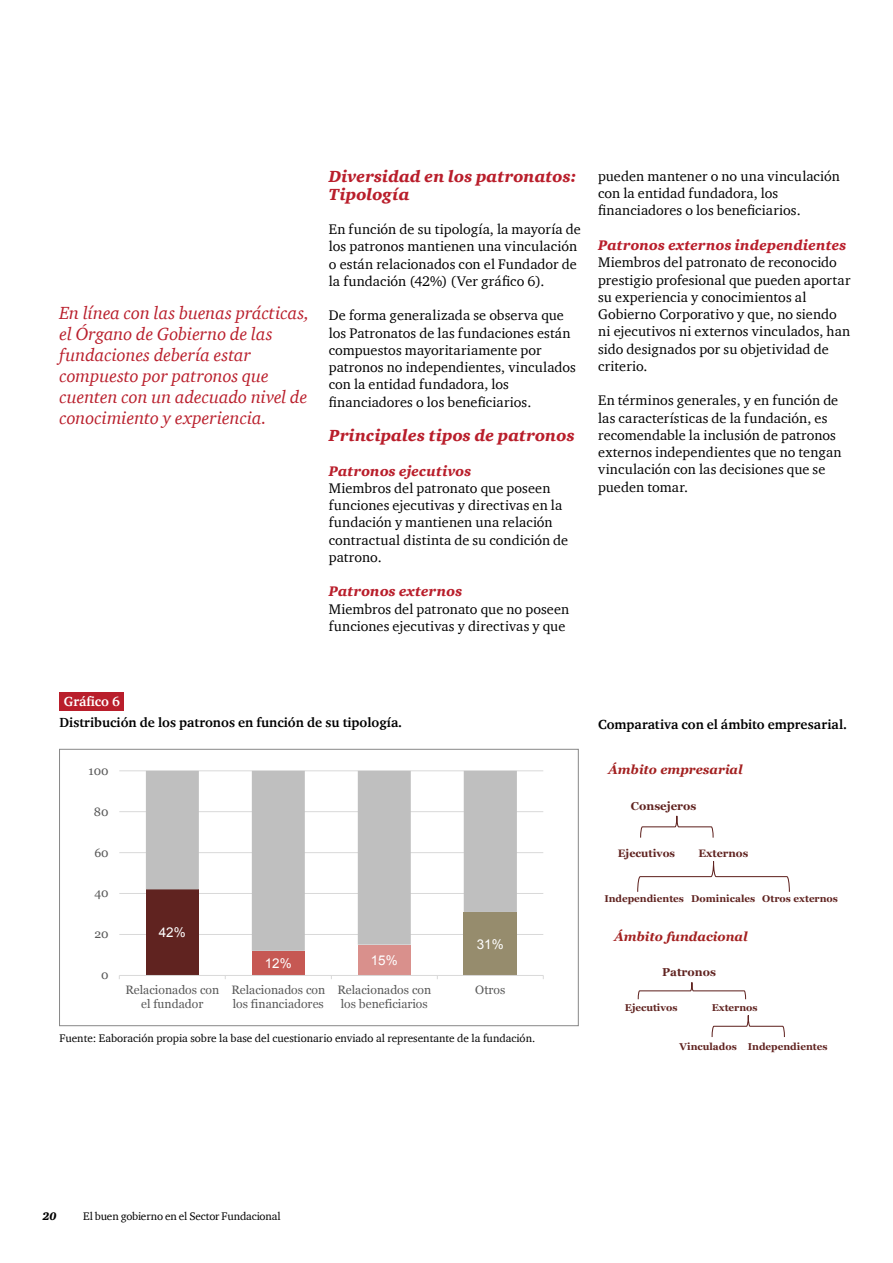
<style>
.page{position:relative;width:893px;height:1263px;background:#fff}
.page>*{position:absolute;margin:0;border:0;box-sizing:border-box;transform-origin:0 0}
.t1{font:italic 18px/21px "Charter ITC Com";color:#b91e2b}
.t2{font:italic 900 16.5px/17.2px "ITC Charter Com";letter-spacing:.01em;color:#b91e2b}
.t3{font:14.25px/17.2px "Charter ITC Com";letter-spacing:.005em;color:#000}
.t4{font:italic 900 14.25px "Charter ITC Com";letter-spacing:.01em;color:#b91e2b}
.t5{font:700 13.5px "Charter ITC Com";color:#000}
.t6{font:13.5px "Arial";color:#fff}
.t7{font:700 13.5px "Charter ITC Com";color:#fff}
.t8{font:italic 700 12.9px "Georgia";color:#a32020}
.t9{font:12.15px/13.8px "Georgia";color:#595959}
.t10{font:700 11.4px "Georgia";color:#602320}
.t11{font:11.25px "Charter ITC Com";color:#000}
.t12{font:italic 900 11.25px "Charter ITC Com";color:#000}
.t13{font:700 10.8px "Georgia";color:#602320}
.t14{font:700 9.9px "Georgia";color:#602320}
</style>
<div class="page">
<div style="left:60px;top:692px;width:64px;height:19px;background:#b91e2b"></div>
<hr style="left:119px;top:934px;width:424px;height:1px;background:#d9d9d9">
<hr style="left:119px;top:893px;width:424px;height:1px;background:#d9d9d9">
<hr style="left:119px;top:852px;width:424px;height:1px;background:#d9d9d9">
<hr style="left:119px;top:811px;width:424px;height:1px;background:#d9d9d9">
<hr style="left:119px;top:770px;width:424px;height:1px;background:#d9d9d9">
<div style="left:146px;top:889px;width:53px;height:86px;background:#602320"></div>
<div style="left:252px;top:951px;width:53px;height:24px;background:#c65853"></div>
<div style="left:358px;top:945px;width:53px;height:30px;background:#d9908c"></div>
<div style="left:464px;top:912px;width:53px;height:63px;background:#968c6d"></div>
<svg style="left:146px;top:771px;width:371px;height:180px;fill:#bfbfbf"></svg>
<hr style="left:119px;top:975px;width:424px;height:1px;background:#d9d9d9">
<div style="left:59px;top:749px;width:519px;height:277px;border:1px solid #878787"></div>
<svg style="left:640px;top:815px;width:74px;height:23px"></svg>
<svg style="left:637px;top:861px;width:153px;height:31px"></svg>
<svg style="left:637px;top:982px;width:110px;height:18px"></svg>
<svg style="left:711px;top:1015px;width:74px;height:22px"></svg>
<p class="t1" style="left:60px;top:302px;width:252px">En línea con las buenas prácticas, el Órgano de Gobierno de las fundaciones debería estar compuesto por patronos que cuenten con un adecuado nivel de conocimiento y experiencia.</p>
<p class="t2" style="left:329px;top:168px;width:250px">Diversidad en los patronatos:<br>Tipología</p>
<p class="t3" style="left:329px;top:220px;width:253px">En función de su tipología, la mayoría de los patronos mantienen una vinculación o están relacionados con el Fundador de la fundación (42%) (Ver gráfico 6).</p>
<p class="t3" style="left:329px;top:307px;width:249px">De forma generalizada se observa que los Patronatos de las fundaciones están compuestos mayoritariamente por patronos no independientes, vinculados con la entidad fundadora, los financiadores o los beneficiarios.</p>
<p class="t2" style="left:329px;top:427px;width:247px">Principales tipos de patronos</p>
<p class="t4" style="left:329px;top:462px;width:144px">Patronos ejecutivos</p>
<p class="t3" style="left:329px;top:479px;width:241px">Miembros del patronato que poseen funciones ejecutivas y directivas en la fundación y mantienen una relación contractual distinta de su condición de patrono.</p>
<p class="t4" style="left:329px;top:583px;width:135px">Patronos externos</p>
<p class="t3" style="left:329px;top:600px;width:242px">Miembros del patronato que no poseen funciones ejecutivas y directivas y que</p>
<p class="t3" style="left:598px;top:167px;width:243px">pueden mantener o no una vinculación con la entidad fundadora, los financiadores o los beneficiarios.</p>
<p class="t4" style="left:598px;top:236px;width:250px">Patronos externos independientes</p>
<p class="t3" style="left:598px;top:253px;width:254px">Miembros del patronato de reconocido prestigio profesional que pueden aportar su experiencia y conocimientos al Gobierno Corporativo y que, no siendo ni ejecutivos ni externos vinculados, han sido designados por su objetividad de criterio.</p>
<p class="t3" style="left:598px;top:392px;width:245px">En términos generales, y en función de las características de la fundación, es recomendable la inclusión de patronos externos independientes que no tengan vinculación con las decisiones que se pueden tomar.</p>
<p class="t7" style="left:64px;top:693px;width:58px">Gráfico 6</p>
<p class="t5" style="left:60px;top:714px;width:344px">Distribución de los patronos en función de su tipología.</p>
<p class="t5" style="left:598px;top:716px;width:250px">Comparativa con el ámbito empresarial.</p>
<p class="t9" style="left:89px;top:764px;width:22px">100</p>
<p class="t8" style="left:608px;top:761px;width:136px">Ámbito empresarial</p>
<p class="t10" style="left:631px;top:799px;width:67px">Consejeros</p>
<p class="t13" style="left:618px;top:846px;width:59px">Ejecutivos</p>
<p class="t13" style="left:698px;top:846px;width:51px">Externos</p>
<p class="t14" style="left:604px;top:892px;width:235px">Independientes Dominicales Otros externos</p>
<p class="t8" style="left:614px;top:928px;width:135px">Ámbito fundacional</p>
<p class="t10" style="left:662px;top:964px;width:55px">Patronos</p>
<p class="t14" style="left:625px;top:1001px;width:54px">Ejecutivos</p>
<p class="t14" style="left:712px;top:1001px;width:47px">Externos</p>
<p class="t14" style="left:680px;top:1040px;width:149px">Vinculados Independientes</p>
<p class="t9" style="left:94px;top:805px;width:16px">80</p>
<p class="t9" style="left:94px;top:846px;width:16px">60</p>
<p class="t9" style="left:94px;top:886px;width:16px">40</p>
<p class="t6" style="left:159px;top:924px;width:28px">42%</p>
<p class="t9" style="left:94px;top:927px;width:16px">20</p>
<p class="t6" style="left:477px;top:935px;width:28px">31%</p>
<p class="t6" style="left:265px;top:954px;width:28px">12%</p>
<p class="t6" style="left:371px;top:951px;width:28px">15%</p>
<p class="t9" style="left:101px;top:968px;width:9px">0</p>
<p class="t9" style="left:125px;top:983px;width:95px;text-align:center">Relacionados con el fundador</p>
<p class="t9" style="left:231px;top:983px;width:95px">Relacionados con los financiadores</p>
<p class="t9" style="left:337px;top:983px;width:95px">Relacionados con los beneficiarios</p>
<p class="t9" style="left:475px;top:983px;width:32px">Otros</p>
<p class="t11" style="left:60px;top:1031px;width:477px">Fuente: Eaboración propia sobre la base del cuestionario enviado al representante de la fundación.</p>
<p class="t12" style="left:43px;top:1210px;width:16px">20</p>
<p class="t11" style="left:83px;top:1209px;width:199px">El buen gobierno en el Sector Fundacional</p>
</div>
